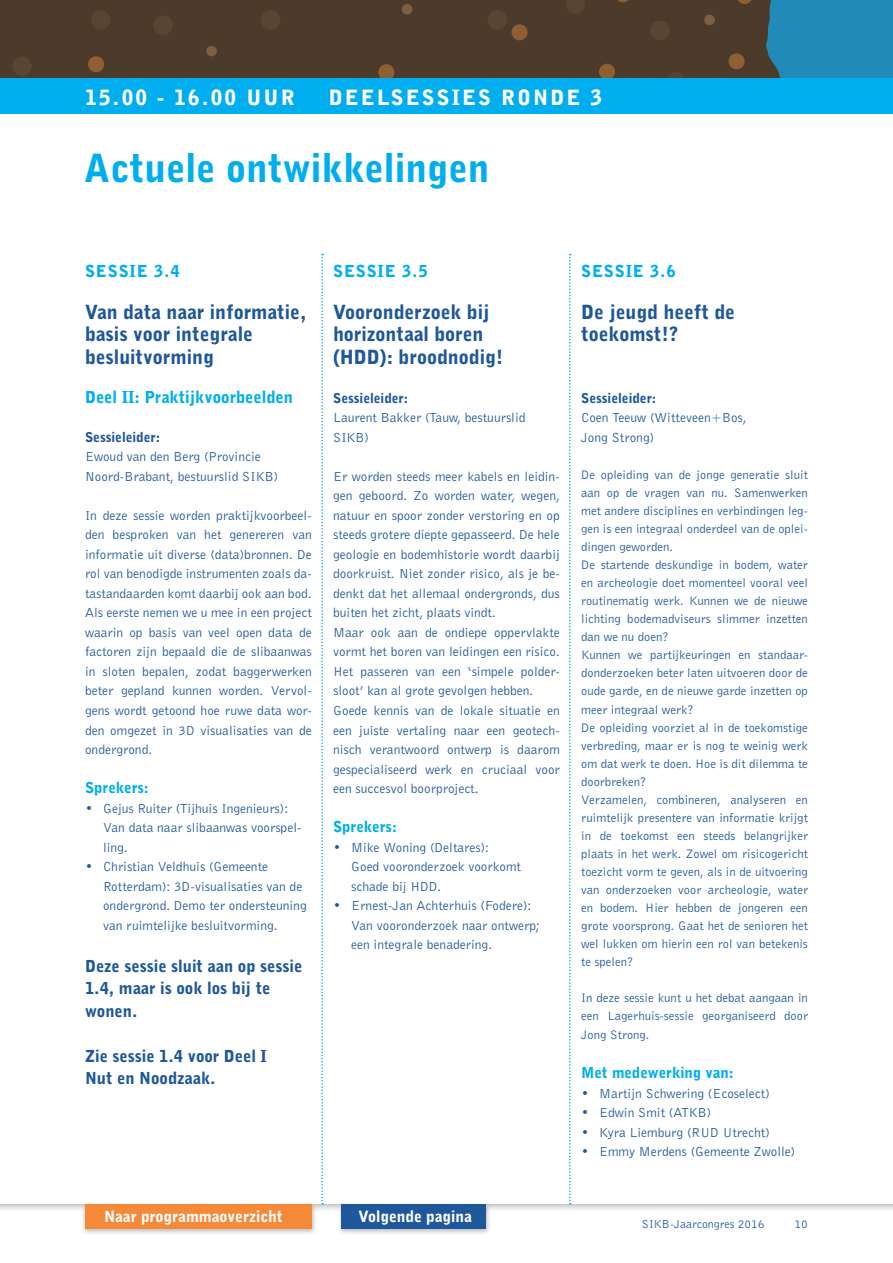
<style>
.page{position:relative;width:893px;height:1263px;background:#fff}
.page>*{position:absolute;margin:0;border:0;box-sizing:border-box;transform-origin:0 0}
.TUSSEN{font:900 38.7px "Bell Gothic BT";color:#00aeef}
.TUSSEN-2{font:900 21px "Bell Gothic BT";letter-spacing:.1em;color:#fff}
.KOP_SESSIE{font:900 19.5px "Bell Gothic BT";color:#1e589a}
.KOP_SESSIE-2{font:900 16.5px/22.5px "Bell Gothic BT";color:#1e589a}
.BOLD{font:900 16.5px "Bell Gothic BT";letter-spacing:.05em;color:#00aeef}
.KOP_SESSIE-3{font:900 16.5px "Bell Gothic BT";color:#00aeef}
.TUSSEN-3{font:900 15.45px "Bell Gothic BT";color:#fff}
.SPREKERS{font:900 15px "Bell Gothic BT";color:#00aeef}
.PLAT_SESSIE{font:13.5px/19.5px "Bell Gothic BT";color:#1e589a}
.PLAT_SESSIE-2{font:900 13.5px "Bell Gothic BT";color:#1e589a}
.PLAT_SESSIE-3{font:12.75px/18px "Bell Gothic BT";color:#1e589a;text-align:justify}
.t1{font:12px "Bell Gothic BT";color:#1e589a}
</style>
<div class="page">
<div style="left:0;top:1202px;width:893px;height:61px;background:#231f20;opacity:.4"></div>
<svg style="left:321px;top:254px;width:2px;height:950px"></svg>
<svg style="left:569px;top:254px;width:2px;height:950px"></svg>
<div style="left:81px;top:1202px;width:236px;height:33px;background:#231f20;opacity:.3"></div>
<div style="left:85px;top:1204px;width:227px;height:25px;background:#f58938"></div>
<div style="left:338px;top:1202px;width:153px;height:33px;background:#231f20;opacity:.3"></div>
<div style="left:341px;top:1204px;width:145px;height:25px;background:#1e589a"></div>
<div style="left:0;top:0;width:735px;height:78px;background:#4c3a2a"></div>
<div style="left:206px;top:46px;width:11px;height:10px;background:#7c6045;border-radius:50%"></div>
<div style="left:402px;top:4px;width:10px;height:11px;background:#644d37;border-radius:50%"></div>
<div style="left:704px;top:15px;width:11px;height:10px;background:#7c6045;border-radius:50%"></div>
<div style="left:12px;top:56px;width:20px;height:20px;background:#584532;border-radius:50%"></div>
<div style="left:91px;top:10px;width:20px;height:20px;background:#584532;border-radius:50%"></div>
<div style="left:261px;top:10px;width:19px;height:20px;background:#584532;border-radius:50%"></div>
<div style="left:487px;top:10px;width:20px;height:20px;background:#584532;border-radius:50%"></div>
<div style="left:650px;top:21px;width:20px;height:19px;background:#584532;border-radius:50%"></div>
<svg style="left:400px;top:0;width:185px;height:14px;background:#4e3c2b"></svg>
<svg style="left:666px;top:72px;width:19px;height:6px"></svg>
<div style="left:599px;top:64px;width:16px;height:16px;background:#8d5f32;border-radius:50%"></div>
<div style="left:728px;top:53px;width:17px;height:16px;background:#8d5f32;border-radius:50%"></div>
<svg style="left:735px;top:0;width:158px;height:78px;background:#2b7898"></svg>
<svg style="left:615px;top:0;width:16px;height:2px"></svg>
<div style="left:88px;top:56px;width:16px;height:16px;background:#8d5f32;border-radius:50%"></div>
<div style="left:512px;top:24px;width:16px;height:16px;background:#8d5f32;border-radius:50%"></div>
<div style="left:378px;top:64px;width:16px;height:16px;background:#8d5f32;border-radius:50%"></div>
<div style="left:153px;top:15px;width:20px;height:20px;background:#584532;border-radius:50%"></div>
<div style="left:0;top:78px;width:893px;height:35px;background:#00aeef"></div>
<p class="TUSSEN-2" style="left:85px;top:84px;width:211px">15.00 - 16.00 UUR</p>
<p class="TUSSEN-2" style="left:329px;top:84px;width:275px">DEELSESSIES RONDE 3</p>
<p class="TUSSEN" style="left:84px;top:144px;width:407px">Actuele ontwikkelingen</p>
<p class="BOLD" style="left:85px;top:261px;width:96px">SESSIE 3.4</p>
<p class="KOP_SESSIE" style="left:85px;top:300px;width:223px">Van data naar informatie,</p>
<p class="KOP_SESSIE" style="left:85px;top:322px;width:169px">basis voor integrale</p>
<p class="KOP_SESSIE" style="left:85px;top:345px;width:130px">besluitvorming</p>
<p class="KOP_SESSIE-3" style="left:85px;top:387px;width:209px">Deel II: Praktijkvoorbeelden</p>
<p class="PLAT_SESSIE-2" style="left:85px;top:429px;width:77px">Sessieleider:</p>
<p class="PLAT_SESSIE" style="left:85px;top:447px;width:195px">Ewoud van den Berg (Provincie<br>Noord-Brabant, bestuurslid SIKB)</p>
<p class="PLAT_SESSIE" style="left:85px;top:505px;width:228px;text-align:justify">In deze sessie worden praktijkvoorbeel&shy;den besproken van het genereren van informatie uit diverse (data)bronnen. De rol van benodigde instrumenten zoals da&shy;tastandaarden komt daarbij ook aan bod.<br>Als eerste nemen we u mee in een project waarin op basis van veel open data de factoren zijn bepaald die de slibaanwas in sloten bepalen, zodat baggerwerken beter gepland kunnen worden. Vervol&shy;gens wordt getoond hoe ruwe data wor&shy;den omgezet in 3D visualisaties van de ondergrond.</p>
<p class="SPREKERS" style="left:85px;top:778px;width:65px">Sprekers:</p>
<p class="PLAT_SESSIE" style="left:103px;top:798px;width:200px;text-indent:-18px">• Gejus Ruiter (Tijhuis Ingenieurs):<br>Van data naar slibaanwas voorspel&shy;ling.</p>
<p class="PLAT_SESSIE" style="left:103px;top:856px;width:205px;text-indent:-18px">• Christian Veldhuis (Gemeente Rotterdam): 3D-visualisaties van de ondergrond. Demo ter ondersteuning van ruimtelijke besluitvorming.</p>
<p class="KOP_SESSIE-2" style="left:85px;top:954px;width:219px">Deze sessie sluit aan op sessie<br>1.4, maar is ook los bij te wonen.</p>
<p class="KOP_SESSIE-2" style="left:85px;top:1044px;width:184px">Zie sessie 1.4 voor Deel I</p>
<p class="KOP_SESSIE-2" style="left:85px;top:1066px;width:132px">Nut en Noodzaak.</p>
<p class="BOLD" style="left:333px;top:261px;width:96px">SESSIE 3.5</p>
<p class="KOP_SESSIE" style="left:333px;top:300px;width:158px">Vooronderzoek bij</p>
<p class="KOP_SESSIE" style="left:333px;top:322px;width:152px">horizontaal boren</p>
<p class="KOP_SESSIE" style="left:333px;top:345px;width:172px">(HDD): broodnodig!</p>
<p class="PLAT_SESSIE-2" style="left:333px;top:390px;width:77px">Sessieleider:</p>
<p class="PLAT_SESSIE" style="left:333px;top:408px;width:194px">Laurent Bakker (Tauw, bestuurslid<br>SIKB)</p>
<p class="PLAT_SESSIE" style="left:333px;top:466px;width:228px;text-align:justify">Er worden steeds meer kabels en leidin&shy;gen geboord. Zo worden water, wegen, natuur en spoor zonder verstoring en op steeds grotere diepte gepasseerd. De hele geologie en bodemhistorie wordt daarbij doorkruist. Niet zonder risico, als je be&shy;denkt dat het allemaal ondergronds, dus buiten het zicht, plaats vindt.</p>
<p class="PLAT_SESSIE" style="left:333px;top:622px;width:228px;text-align:justify">Maar ook aan de ondiepe oppervlakte vormt het boren van leidingen een risico.<br>Het passeren van een ‘simpele polder&shy;sloot’ kan al grote gevolgen hebben.</p>
<p class="PLAT_SESSIE" style="left:333px;top:700px;width:228px;text-align:justify">Goede kennis van de lokale situatie en een juiste vertaling naar een geotech&shy;nisch verantwoord ontwerp is daarom gespecialiseerd werk en cruciaal voor een succesvol boorproject.</p>
<p class="SPREKERS" style="left:333px;top:817px;width:65px">Sprekers:</p>
<p class="PLAT_SESSIE" style="left:351px;top:837px;width:171px;text-indent:-18px">• Mike Woning (Deltares):<br>Goed vooronderzoek voorkomt schade bij HDD.</p>
<p class="PLAT_SESSIE" style="left:351px;top:895px;width:190px;text-indent:-18px">• Ernest-Jan Achterhuis (Fodere):<br>Van vooronderzoek naar ontwerp; een integrale benadering.</p>
<p class="TUSSEN-3" style="left:104px;top:1206px;width:180px">Naar programmaoverzicht</p>
<p class="TUSSEN-3" style="left:359px;top:1206px;width:115px">Volgende pagina</p>
<p class="BOLD" style="left:581px;top:261px;width:96px">SESSIE 3.6</p>
<p class="KOP_SESSIE" style="left:581px;top:300px;width:155px">De jeugd heeft de</p>
<p class="KOP_SESSIE" style="left:581px;top:322px;width:98px">toekomst!?</p>
<p class="PLAT_SESSIE-2" style="left:581px;top:390px;width:77px">Sessieleider:</p>
<p class="PLAT_SESSIE" style="left:581px;top:408px;width:167px">Coen Teeuw (Witteveen+Bos,</p>
<p class="PLAT_SESSIE" style="left:581px;top:427px;width:75px">Jong Strong)</p>
<p class="PLAT_SESSIE-3" style="left:581px;top:466px;width:228px">De opleiding van de jonge generatie sluit aan op de vragen van nu. Samenwerken met andere disciplines en verbindingen leg&shy;gen is een integraal onderdeel van de oplei&shy;dingen geworden.</p>
<p class="PLAT_SESSIE-3" style="left:581px;top:556px;width:228px">De startende deskundige in bodem, water en archeologie doet momenteel vooral veel routinematig werk. Kunnen we de nieuwe lichting bodemadviseurs slimmer inzetten dan we nu doen?</p>
<p class="PLAT_SESSIE-3" style="left:581px;top:646px;width:228px">Kunnen we partijkeuringen en standaar&shy;donderzoeken beter laten uitvoeren door de oude garde, en de nieuwe garde inzetten op meer integraal werk?</p>
<p class="PLAT_SESSIE-3" style="left:581px;top:718px;width:228px">De opleiding voorziet al in de toekomstige verbreding, maar er is nog te weinig werk om dat werk te doen. Hoe is dit dilemma te doorbreken?</p>
<p class="PLAT_SESSIE-3" style="left:581px;top:790px;width:228px">Verzamelen, combineren, analyseren en ruimtelijk presentere van informatie krijgt in de toekomst een steeds belangrijker plaats in het werk. Zowel om risicogericht toezicht vorm te geven, als in de uitvoering van onderzoeken voor archeologie, water en bodem. Hier hebben de jongeren een grote voorsprong. Gaat het de senioren het wel lukken om hierin een rol van betekenis te spelen?</p>
<p class="PLAT_SESSIE-3" style="left:581px;top:988px;width:228px">In deze sessie kunt u het debat aangaan in een Lagerhuis-sessie georganiseerd door</p>
<p class="PLAT_SESSIE-3" style="left:581px;top:1025px;width:70px">Jong Strong.</p>
<p class="SPREKERS" style="left:581px;top:1063px;width:154px">Met medewerking van:</p>
<p class="PLAT_SESSIE" style="left:581px;top:1083px;width:190px">• Martijn Schwering (Ecoselect)</p>
<p class="PLAT_SESSIE" style="left:581px;top:1102px;width:132px">• Edwin Smit (ATKB)</p>
<p class="PLAT_SESSIE" style="left:581px;top:1122px;width:190px">• Kyra Liemburg (RUD Utrecht)</p>
<p class="PLAT_SESSIE" style="left:581px;top:1141px;width:216px">• Emmy Merdens (Gemeente Zwolle)</p>
<p class="t1" style="left:642px;top:1216px;width:124px">SIKB-Jaarcongres 2016</p>
<p class="t1" style="left:795px;top:1216px;width:15px">10</p>
</div>
